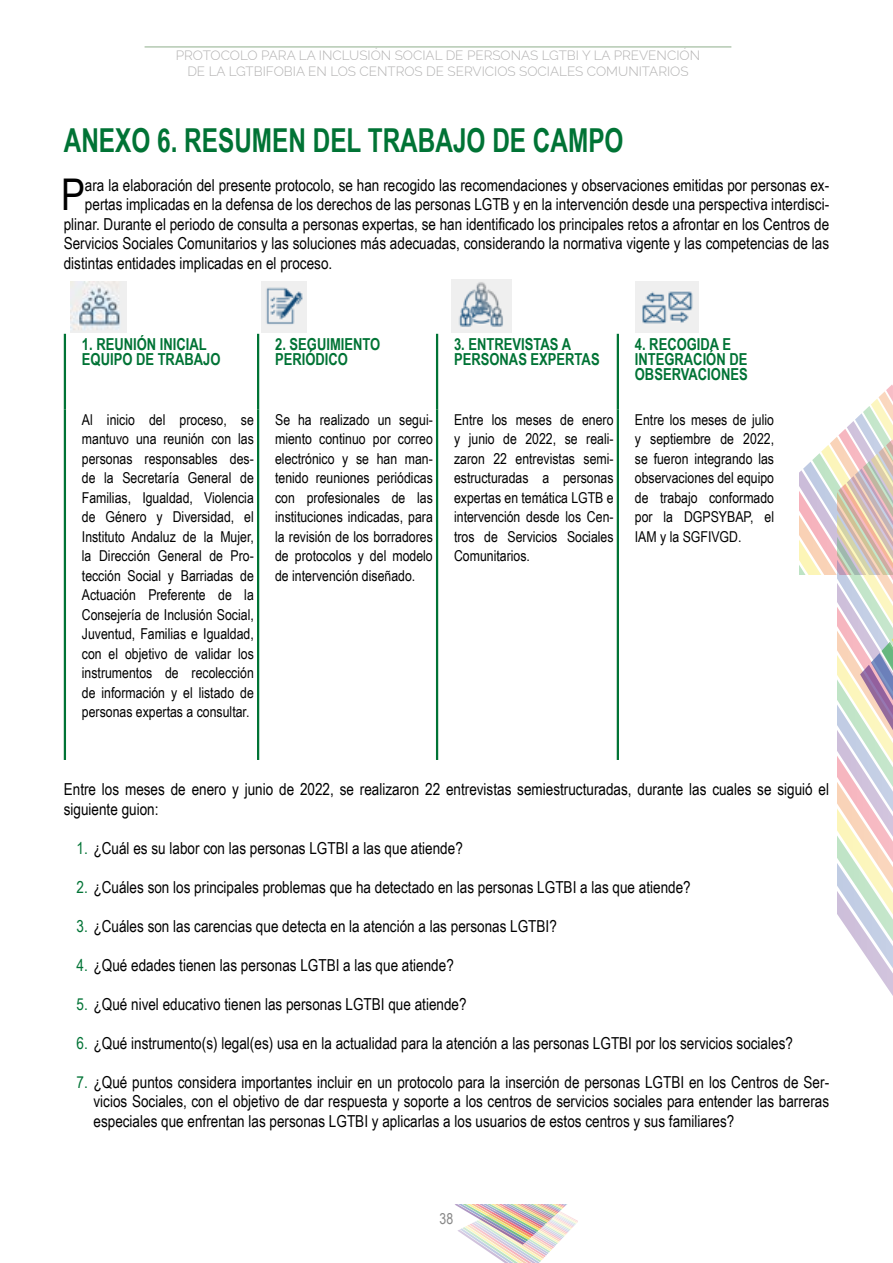
<style>
.page{position:relative;width:893px;height:1263px;background:#fff}
.page>*{position:absolute;margin:0;border:0;box-sizing:border-box;transform-origin:0 0}
.t1{font:43.8px "Arial Narrow";color:#000}
.t2{font:700 33px "Arial Narrow";color:#007335;scale:.9 1}
.t3{font:16.5px/19.5px "Arial Narrow";color:#000}
.t4{font:700 16.5px/15px "Arial Narrow";color:#007335;scale:.96 1}
.t5{font:15px/19.5px "Arial Narrow";color:#000;text-align:justify}
.t6{font:15px "Arial Narrow";color:#878787}
.t7{font:300 13.5px/16.2px "Raleway";color:#b3b2b2;text-align:center}
.s1{color:#007335}
</style>
<div class="page">
<svg style="left:799px;top:385px;width:94px;height:611px"></svg>
<hr style="left:64px;top:409px;width:2px;height:351px;background:#007335">
<hr style="left:64px;top:334px;width:2px;height:75px;background:#007335">
<hr style="left:257px;top:334px;width:2px;height:75px;background:#007335">
<hr style="left:257px;top:409px;width:2px;height:351px;background:#007335">
<hr style="left:436px;top:334px;width:2px;height:75px;background:#007335">
<hr style="left:436px;top:409px;width:2px;height:351px;background:#007335">
<hr style="left:617px;top:334px;width:2px;height:75px;background:#007335">
<hr style="left:617px;top:409px;width:2px;height:351px;background:#007335">
<img style="left:71px;top:281px;width:55px;height:51px">
<img style="left:636px;top:281px;width:63px;height:51px">
<img style="left:452px;top:279px;width:60px;height:53px">
<img style="left:262px;top:281px;width:45px;height:51px">
<hr style="left:145px;top:46px;width:586px;height:1px;background:#8faf8b">
<img style="left:455px;top:1204px;width:122px;height:59px">
<p class="t7" style="left:176px;top:46px;width:526px">PROTOCOLO PARA LA INCLUSIÓN SOCIAL DE PERSONAS LGTBI Y LA PREVENCIÓN<br>DE LA LGTBIFOBIA EN LOS CENTROS DE SERVICIOS SOCIALES COMUNITARIOS</p>
<h2 class="t2" style="left:64px;top:115px;width:623px">ANEXO 6. RESUMEN DEL TRABAJO DE CAMPO</h2>
<h1 class="t1" style="left:61px;top:162px;width:25px">P</h1>
<p class="t3" style="left:85px;top:174px;width:746px">ara la elaboración del presente protocolo, se han recogido las recomendaciones y observaciones emitidas por personas ex-</p>
<p class="t3" style="left:85px;top:194px;width:746px">pertas implicadas en la defensa de los derechos de las personas LGTB y en la intervención desde una perspectiva interdisci-</p>
<p class="t3" style="left:64px;top:213px;width:767px">plinar. Durante el periodo de consulta a personas expertas, se han identificado los principales retos a afrontar en los Centros de</p>
<p class="t3" style="left:64px;top:233px;width:767px">Servicios Sociales Comunitarios y las soluciones más adecuadas, considerando la normativa vigente y las competencias de las</p>
<p class="t3" style="left:64px;top:252px;width:270px">distintas entidades implicadas en el proceso.</p>
<p class="t4" style="left:82px;top:336px;width:146px">1. REUNIÓN INICIAL<br>EQUIPO DE TRABAJO</p>
<p class="t4" style="left:275px;top:336px;width:111px">2. SEGUIMIENTO<br>PERIÓDICO</p>
<p class="t4" style="left:454px;top:336px;width:153px">3. ENTREVISTAS A<br>PERSONAS EXPERTAS</p>
<p class="t4" style="left:635px;top:336px;width:119px">4. RECOGIDA E<br>INTEGRACIÓN DE<br>OBSERVACIONES</p>
<p class="t5" style="left:82px;top:409px;width:173px">Al inicio del proceso, se mantuvo una reunión con las personas responsables des&shy;de la Secretaría General de Familias, Igualdad, Violencia de Género y Diversidad, el Instituto Andaluz de la Mujer, la Dirección General de Pro&shy;tección Social y Barriadas de Actuación Preferente de la Consejería de Inclusión Social, Juventud, Familias e Igualdad, con el objetivo de validar los instrumentos de recolección de información y el listado de personas expertas a consultar.</p>
<p class="t5" style="left:275px;top:409px;width:159px">Se ha realizado un segui&shy;miento continuo por correo electrónico y se han man&shy;tenido reuniones periódicas con profesionales de las instituciones indicadas, para la revisión de los borradores de protocolos y del modelo de intervención diseñado.</p>
<p class="t5" style="left:454px;top:409px;width:161px">Entre los meses de enero y junio de 2022, se reali&shy;zaron 22 entrevistas semi&shy;estructuradas a personas expertas en temática LGTB e intervención desde los Cen&shy;tros de Servicios Sociales Comunitarios.</p>
<p class="t5" style="left:635px;top:409px;width:141px">Entre los meses de julio y septiembre de 2022, se fueron integrando las observaciones del equipo de trabajo conformado por la DGPSYBAP, el IAM y la SGFIVGD.</p>
<p class="t3" style="left:64px;top:779px;width:767px">Entre los meses de enero y junio de 2022, se realizaron 22 entrevistas semiestructuradas, durante las cuales se siguió el siguiente guion:</p>
<p class="t3" style="left:77px;top:837px;width:388px"><span class="s1">1.</span> ¿Cuál es su labor con las personas LGTBI a las que atiende?</p>
<p class="t3" style="left:77px;top:876px;width:616px"><span class="s1">2.</span> ¿Cuáles son los principales problemas que ha detectado en las personas LGTBI a las que atiende?</p>
<p class="t3" style="left:77px;top:915px;width:482px"><span class="s1">3.</span> ¿Cuáles son las carencias que detecta en la atención a las personas LGTBI?</p>
<p class="t3" style="left:77px;top:954px;width:379px"><span class="s1">4.</span> ¿Qué edades tienen las personas LGTBI a las que atiende?</p>
<p class="t3" style="left:77px;top:993px;width:392px"><span class="s1">5.</span> ¿Qué nivel educativo tienen las personas LGTBI que atiende?</p>
<p class="t3" style="left:77px;top:1032px;width:718px"><span class="s1">6.</span> ¿Qué instrumento(s) legal(es) usa en la actualidad para la atención a las personas LGTBI por los servicios sociales?</p>
<p class="t3" style="left:94px;top:1071px;width:737px;text-align:justify;text-indent:-17px"><span class="s1">7.</span> ¿Qué puntos considera importantes incluir en un protocolo para la inserción de personas LGTBI en los Centros de Ser&shy;vicios Sociales, con el objetivo de dar respuesta y soporte a los centros de servicios sociales para entender las barreras especiales que enfrentan las personas LGTBI y aplicarlas a los usuarios de estos centros y sus familiares?</p>
<p class="t6" style="left:440px;top:1208px;width:15px">38</p>
</div>
